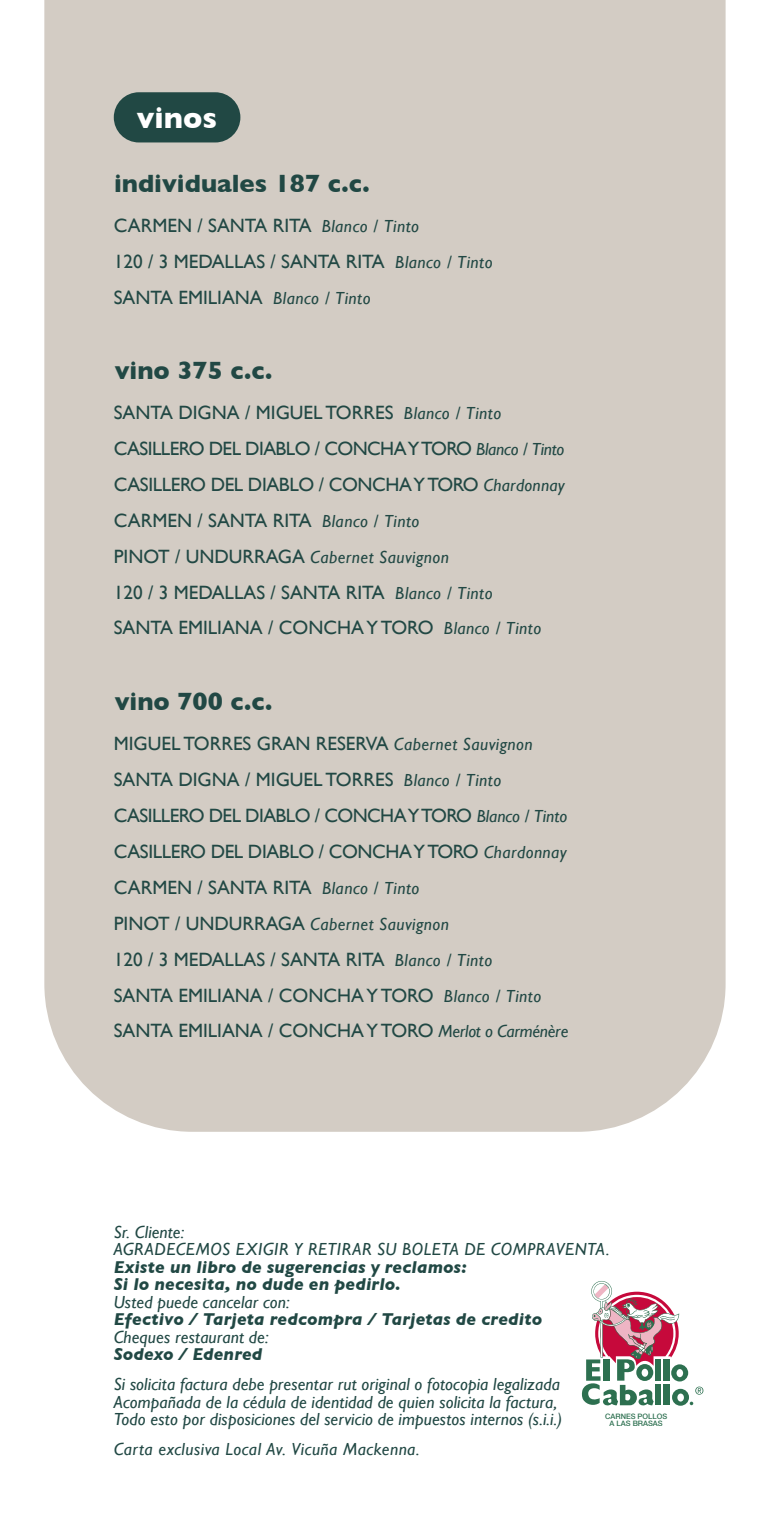
<style>
.page{position:relative;width:769px;height:1538px;background:#fff}
.page>*{position:absolute;margin:0;border:0;box-sizing:border-box;transform-origin:0 0}
.t1{font:700 30.28px "Gill Sans";color:#fff}
.t2{font:700 25.55px "Gill Sans";color:#214844}
.t3{font:19.25px/35.9px "Gill Sans";color:#214844}
.t4{font:19.25px/35.9px "Gill Sans";letter-spacing:-.02em;color:#214844}
.t5{font:italic 17.5px/17.5px "Gill Sans";letter-spacing:.01em;color:#214844}
.t6{font:italic 700 17.5px/17.5px "Gill Sans";letter-spacing:.01em;color:#214844}
.t7{font:italic 17.5px "Gill Sans";letter-spacing:.03em;color:#214844}
.t8{font:italic 17.5px "Gill Sans";letter-spacing:-.01em;color:#214844}
.t9{font:500 7.35px/7.5px "Helvetica Neue";color:#2d7050;text-align:center}
.s1{font-style:italic;font-size:17.5px}
.s2{font-style:normal;font-size:19.25px}
</style>
<div class="page">
<div style="left:44px;top:0;width:682px;height:1132px;background:#d3ccc4"></div>
<svg style="left:581px;top:1281px;width:122px;height:125px"></svg>
<div style="left:114px;top:92px;width:126px;height:50px;background:#214844;border-radius:25px"></div>
<h1 class="t1" style="left:137px;top:100px;width:82px">vinos</h1>
<h2 class="t2" style="left:114px;top:168px;width:257px">individuales 187 c.c.</h2>
<p class="t3" style="left:114px;top:207px;width:380px">CARMEN / SANTA RITA <span class="s1">Blanco / Tinto<br></span>120 / 3 MEDALLAS / SANTA RITA <span class="s1">Blanco / Tinto<br></span>SANTA</p>
<p class="t3" style="left:178px;top:279px;width:51px">EMI LIANA</p>
<p class="t7" style="left:273px;top:288px;width:99px">Blanco / Tinto</p>
<h2 class="t2" style="left:115px;top:355px;width:159px">vino 375 c.c.</h2>
<p class="t4" style="left:114px;top:394px;width:452px;text-indent:131px">/ MIGUEL TORRES <span class="s1">Blanco / Tinto </span>CASILLERO DEL DIABLO / CONCHA Y TORO <span class="s1">Blanco / Tinto </span>CASILLERO DEL DIABLO / CONCHA Y TORO <span class="s1">Chardonnay </span>CARMEN / SANTA RITA <span class="s1">Blanco / Tinto</span></p>
<p class="t5" style="left:114px;top:548px;width:337px"><span class="s2">PINOT / UNDURRAGA</span> Cabernet Sauvignon</p>
<p class="t3" style="left:114px;top:574px;width:380px">120 / 3 MEDALLAS / SANTA RITA <span class="s1">Blanco / Tinto<br></span>SANTA</p>
<p class="t3" style="left:114px;top:394px;width:13px">SANTA</p>
<p class="t3" style="left:178px;top:394px;width:27px">DIGNA</p>
<p class="t3" style="left:178px;top:610px;width:51px">EMI LIANA</p>
<p class="t3" style="left:268px;top:610px;width:275px">/ CONCHA Y TORO <span class="s1">Blanco / Tinto</span></p>
<h2 class="t2" style="left:115px;top:686px;width:159px">vino 700 c.c.</h2>
<p class="t3" style="left:114px;top:725px;width:455px">MIGUEL TORRES GRAN RESERVA <span class="s1">Cabernet Sauvignon </span>SANTA DIGNA / MIGUEL TORRES <span class="s1">Blanco / Tinto </span>CASILLERO DEL DIABLO / CONCHA Y TORO <span class="s1">Blanco / Tinto </span>CASILLERO DEL DIABLO / CONCHA Y TORO <span class="s1">Chardonnay </span>CARMEN / SANTA RITA <span class="s1">Blanco / Tinto</span></p>
<p class="t5" style="left:114px;top:915px;width:337px"><span class="s2">PINOT / UNDURRAGA</span> Cabernet Sauvignon</p>
<p class="t3" style="left:114px;top:941px;width:380px">120 / 3 MEDALLAS / SANTA RITA <span class="s1">Blanco / Tinto<br></span>SANTA</p>
<p class="t3" style="left:178px;top:977px;width:51px">EMI LIANA</p>
<p class="t3" style="left:268px;top:977px;width:275px">/ CONCHA Y TORO <span class="s1">Blanco / Tinto</span></p>
<p class="t3" style="left:114px;top:1013px;width:13px">SANTA</p>
<p class="t3" style="left:178px;top:1013px;width:51px">EMI LIANA</p>
<p class="t8" style="left:268px;top:1021px;width:302px"><span class="s2">/ CONCHA Y TORO</span> Merlot o Carménère</p>
<p class="t5" style="left:114px;top:1223px;width:497px">Sr. Cliente:<br>AGRADECEMOS EXIGIR Y RETIRAR SU BOLETA DE COMPRAVENTA.</p>
<p class="t6" style="left:114px;top:1258px;width:354px">Existe un libro de sugerencias y reclamos:<br>Si lo necesita, no dude en pedirlo.</p>
<p class="t5" style="left:114px;top:1293px;width:177px">Usted puede cancelar con:</p>
<p class="t6" style="left:114px;top:1310px;width:430px">Efectivo / Tarjeta redcompra / Tarjetas de credito</p>
<p class="t5" style="left:114px;top:1328px;width:156px">Cheques restaurant de:</p>
<p class="t6" style="left:114px;top:1345px;width:150px">Sodexo / Edenred</p>
<p class="t5" style="left:114px;top:1375px;width:450px">Si solicita factura debe presentar rut original o fotocopia legalizada<br>Acompañada de la cédula de identidad de quien solicita la factura,<br>Todo esto por disposiciones del servicio de impuestos internos (s.i.i.)</p>
<p class="t7" style="left:114px;top:1439px;width:307px">Carta exclusiva Local Av. Vicuña Mackenna.</p>
<p class="t9" style="left:605px;top:1412px;width:64px">CARNES POLLOS<br>A LAS BRASAS</p>
</div>
